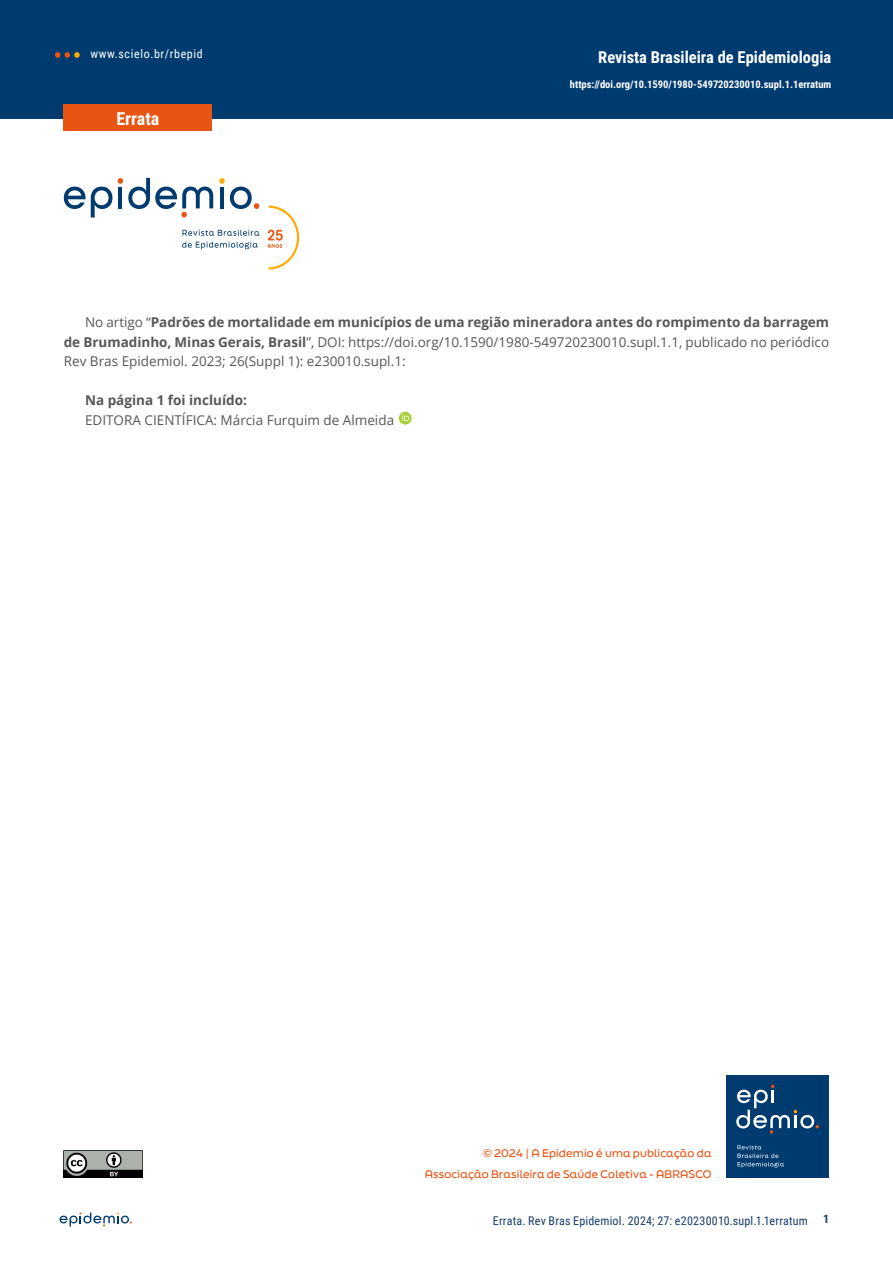
<style>
.page{position:relative;width:893px;height:1263px;background:#fff}
.page>*{position:absolute;margin:0;border:0;box-sizing:border-box;transform-origin:0 0}
.t1{font:700 18px "Roboto Condensed";color:#fff}
.t2{font:700 16.5px "Roboto Condensed";color:#fff}
.t3{font:13.5px/19.5px "Open Sans";color:#575756;text-align:justify}
.t4{font:700 13.5px "Open Sans";color:#575756}
.t5{font:12px "Roboto Condensed";letter-spacing:.02em;color:#173d6b}
.t6{font:12px "Roboto Condensed";letter-spacing:.05em;color:#fff}
.t7{font:700 12px "Roboto Condensed";color:#173d6b}
.t8{font:500 10.5px/21px "Final Six";letter-spacing:.015em;color:#e85412;text-align:right}
.t9{font:700 10.5px "Roboto Condensed";color:#fff}
.s1{font-weight:700}
</style>
<div class="page">
<svg style="left:60px;top:1212px;width:72px;height:14px"></svg>
<div style="left:0;top:0;width:893px;height:118px;background:#003b70"></div>
<svg style="left:55px;top:52px;width:25px;height:6px"></svg>
<svg style="left:64px;top:187px;width:48px;height:30px"></svg>
<svg style="left:118px;top:178px;width:95px;height:39px"></svg>
<svg style="left:219px;top:178px;width:40px;height:31px"></svg>
<svg style="left:182px;top:230px;width:77px;height:6px"></svg>
<svg style="left:182px;top:242px;width:76px;height:7px"></svg>
<svg style="left:268px;top:206px;width:31px;height:64px"></svg>
<div style="left:64px;top:105px;width:148px;height:26px;background:#e85412"></div>
<img style="left:64px;top:1150px;width:79px;height:28px">
<svg style="left:399px;top:412px;width:13px;height:12px"></svg>
<svg style="left:402px;top:414px;width:7px;height:7px"></svg>
<div style="left:726px;top:1075px;width:103px;height:103px;background:#003b70"></div>
<svg style="left:737px;top:1145px;width:47px;height:22px"></svg>
<svg style="left:736px;top:1084px;width:83px;height:49px"></svg>
<p class="t6" style="left:90px;top:45px;width:114px">www.scielo.br/rbepid</p>
<h1 class="t1" style="left:116px;top:106px;width:44px">Errata</h1>
<p class="t2" style="left:598px;top:46px;width:235px">Revista Brasileira de Epidemiologia</p>
<p class="t9" style="left:570px;top:77px;width:263px">https://doi.org/10.1590/1980-549720230010.supl.1.1erratum</p>
<p class="t3" style="left:64px;top:312px;width:767px;text-indent:21px">No artigo “<span class="s1">Padrões de mortalidade em municípios de uma região mineradora antes do rompimento da barragem de Brumadinho, Minas Gerais, Brasil</span>”, DOI: https://doi.org/10.1590/1980-549720230010.supl.1.1, publicado no periódico Rev Bras Epidemiol. 2023; 26(Suppl 1): e230010.supl.1:</p>
<p class="t4" style="left:85px;top:391px;width:163px">Na página 1 foi incluído:</p>
<p class="t3" style="left:85px;top:409px;width:311px">EDITORA CIENTÍFICA: Márcia Furquim de Almeida</p>
<p class="t8" style="left:425px;top:1142px;width:288px">© 2024 | A Epidemio é uma publicação da<br>Associação Brasileira de Saúde Coletiva - ABRASCO</p>
<p class="t5" style="left:493px;top:1212px;width:317px">Errata. Rev Bras Epidemiol. 2024; 27: e20230010.supl.1.1erratum</p>
<p class="t7" style="left:823px;top:1211px;width:8px">1</p>
</div>
